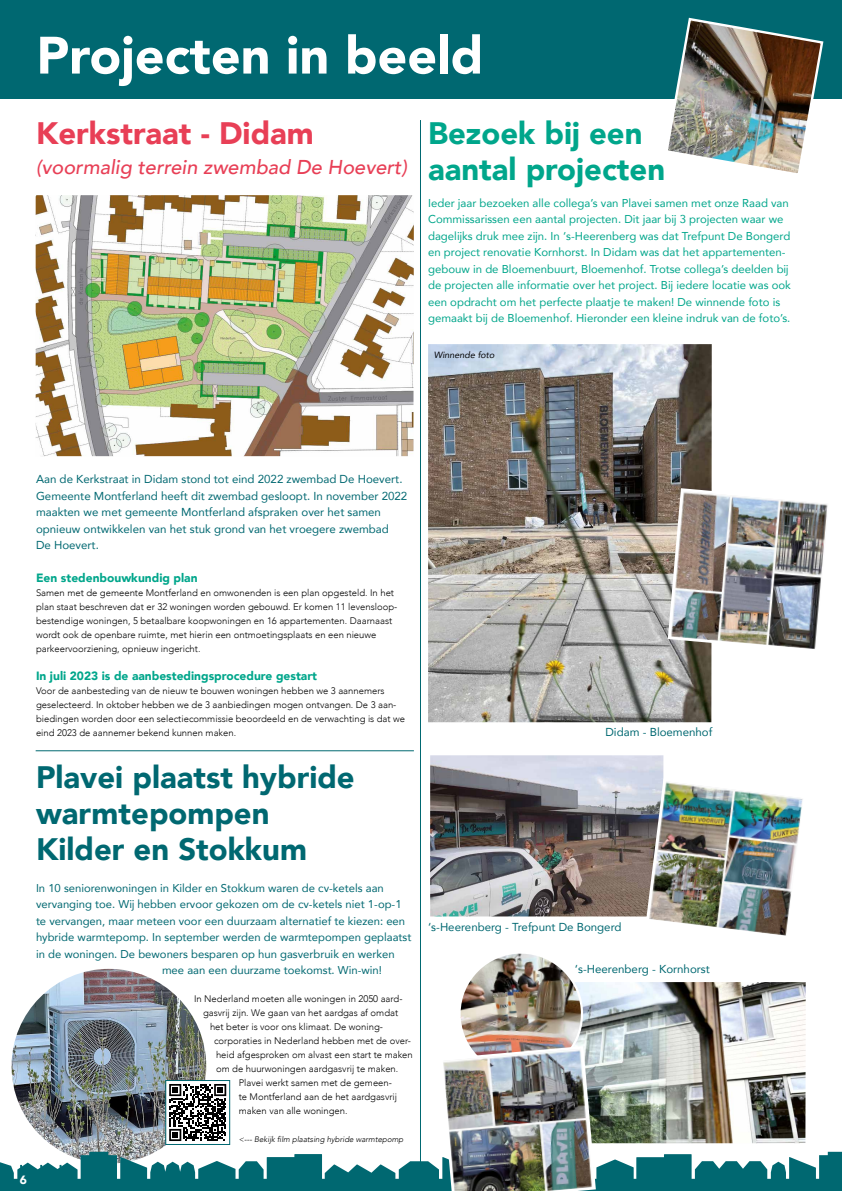
<style>
.page{position:relative;width:842px;height:1191px;background:#fff}
.page>*{position:absolute;margin:0;border:0;box-sizing:border-box;transform-origin:0 0}
.t1{font:900 52px "Avenir";color:#fff}
.t2{font:900 31px/36px "Avenir";color:#006871}
.t3{font:900 31px/36px "Avenir";color:#00a68b}
.t4{font:900 31px "Avenir";color:#e83f56}
.t5{font:italic 500 20px "Avenir";color:#e83f56}
.t6{font:900 12px "Avenir";color:#00a68b}
.t7{font:900 12px "Avenir";color:#fff}
.t8{font:11.5px/16.5px "Avenir";color:#006871}
.t9{font:11.4px/16.5px "Avenir";color:#00a68b}
.t10{font:11.3px "Avenir";color:#006871}
.t11{font:300 9.5px/14px "Avenir";color:#000}
.t12{font:italic 9px "Avenir";color:#000}
.t13{font:italic 300 8px "Avenir";color:#000}
</style>
<div class="page">
<img style="left:36px;top:195px;width:378px;height:261px">
<hr style="left:36px;top:750px;width:378px;height:1px;background:#006871">
<hr style="left:420px;top:120px;width:1px;height:1071px;background:#006871">
<div style="left:0;top:0;width:842px;height:98px;background:#006871"></div>
<img style="left:428px;top:344px;width:284px;height:378px">
<img style="left:664px;top:17px;width:161px;height:156px">
<img style="left:666px;top:487px;width:162px;height:166px">
<img style="left:430px;top:755px;width:233px;height:161px">
<img style="left:645px;top:777px;width:158px;height:159px">
<img style="left:0;top:953px;width:842px;height:238px">
<div style="left:165px;top:1080px;width:65px;height:65px;border:1px solid #006871"></div>
<h1 class="t1" style="left:36px;top:11px;width:448px">Projecten in beeld</h1>
<h2 class="t3" style="left:428px;top:114px;width:239px">Bezoek bij een aantal projecten</h2>
<p class="t9" style="left:428px;top:194px;width:364px">Ieder jaar bezoeken alle collega’s van Plavei samen met onze Raad van Commissarissen een aantal projecten. Dit jaar bij 3 projecten waar we dagelijks druk mee zijn. In ‘s-Heerenberg was dat Trefpunt De Bongerd en project renovatie Kornhorst. In Didam was dat het appartementen&shy;gebouw in de Bloemenbuurt, Bloemenhof. Trotse collega’s deelden bij de projecten alle informatie over het project. Bij iedere locatie was ook een opdracht om het perfecte plaatje te maken! De winnende foto is gemaakt bij de Bloemenhof. Hieronder een kleine indruk van de foto’s.</p>
<p class="t12" style="left:434px;top:349px;width:62px">Winnende foto</p>
<h2 class="t4" style="left:36px;top:106px;width:279px">Kerkstraat - Didam</h2>
<h3 class="t5" style="left:36px;top:155px;width:372px">(voormalig terrein zwembad De Hoevert)</h3>
<p class="t8" style="left:36px;top:470px;width:373px">Aan de Kerkstraat in Didam stond tot eind 2022 zwembad De Hoevert.<br>Gemeente Montferland heeft dit zwembad gesloopt. In november 2022 maakten we met gemeente Montferland afspraken over het samen opnieuw ontwikkelen van het stuk grond van het vroegere zwembad<br>De Hoevert.</p>
<p class="t6" style="left:36px;top:568px;width:163px">Een stedenbouwkundig plan</p>
<p class="t11" style="left:36px;top:586px;width:362px">Samen met de gemeente Montferland en omwonenden is een plan opgesteld. In het plan staat beschreven dat er 32 woningen worden gebouwd. Er komen 11 levensloop&shy;bestendige woningen, 5 betaalbare koopwoningen en 16 appartementen. Daarnaast wordt ook de openbare ruimte, met hierin een ontmoetingsplaats en een nieuwe parkeervoorziening, opnieuw ingericht.</p>
<p class="t6" style="left:36px;top:666px;width:283px">In juli 2023 is de aanbestedingsprocedure gestart</p>
<p class="t11" style="left:36px;top:684px;width:371px">Voor de aanbesteding van de nieuw te bouwen woningen hebben we 3 aannemers geselecteerd. In oktober hebben we de 3 aanbiedingen mogen ontvangen. De 3 aan&shy;biedingen worden door een selectiecommissie beoordeeld en de verwachting is dat we eind 2023 de aannemer bekend kunnen maken.</p>
<h2 class="t2" style="left:36px;top:758px;width:320px">Plavei plaatst hybride warmtepompen<br>Kilder en Stokkum</h2>
<p class="t10" style="left:36px;top:878px;width:349px">In 10 seniorenwoningen in Kilder en Stokkum waren de cv-ketels aan</p>
<p class="t10" style="left:36px;top:895px;width:367px">vervanging toe. Wij hebben ervoor gekozen om de cv-ketels niet 1-op-1</p>
<p class="t10" style="left:36px;top:911px;width:371px">te vervangen, maar meteen voor een duurzaam alternatief te kiezen: een</p>
<p class="t10" style="left:36px;top:928px;width:377px">hybride warmtepomp. In september werden de warmtepompen geplaatst</p>
<p class="t10" style="left:36px;top:944px;width:360px">in de woningen. De bewoners besparen op hun gasverbruik en werken</p>
<p class="t10" style="left:162px;top:961px;width:222px">mee aan een duurzame toekomst. Win-win!</p>
<p class="t11" style="left:194px;top:992px;width:210px">In Nederland moeten alle woningen in 2050 aard-</p>
<p class="t11" style="left:203px;top:1006px;width:197px">gasvrij zijn. We gaan van het aardgas af omdat</p>
<p class="t11" style="left:210px;top:1020px;width:174px">het beter is voor ons klimaat. De woning-</p>
<p class="t11" style="left:214px;top:1034px;width:198px">corporaties in Nederland hebben met de over-</p>
<p class="t11" style="left:216px;top:1048px;width:198px">heid afgesproken om alvast een start te maken</p>
<p class="t11" style="left:216px;top:1062px;width:184px">om de huurwoningen aardgasvrij te maken.</p>
<p class="t11" style="left:239px;top:1076px;width:155px">Plavei werkt samen met de gemeen-</p>
<p class="t11" style="left:239px;top:1090px;width:160px">te Montferland aan de het aardgasvrij</p>
<p class="t11" style="left:239px;top:1104px;width:110px">maken van alle woningen.</p>
<p class="t13" style="left:239px;top:1135px;width:166px">&lt;--- Bekijk film plaatsing hybride warmtepomp</p>
<p class="t7" style="left:20px;top:1170px;width:9px">6</p>
<p class="t8" style="left:605px;top:724px;width:108px">Didam - Bloemenhof</p>
<p class="t8" style="left:428px;top:918px;width:195px">‘s-Heerenberg - Trefpunt De Bongerd</p>
<p class="t8" style="left:575px;top:960px;width:136px">‘s-Heerenberg - Kornhorst</p>
</div>
